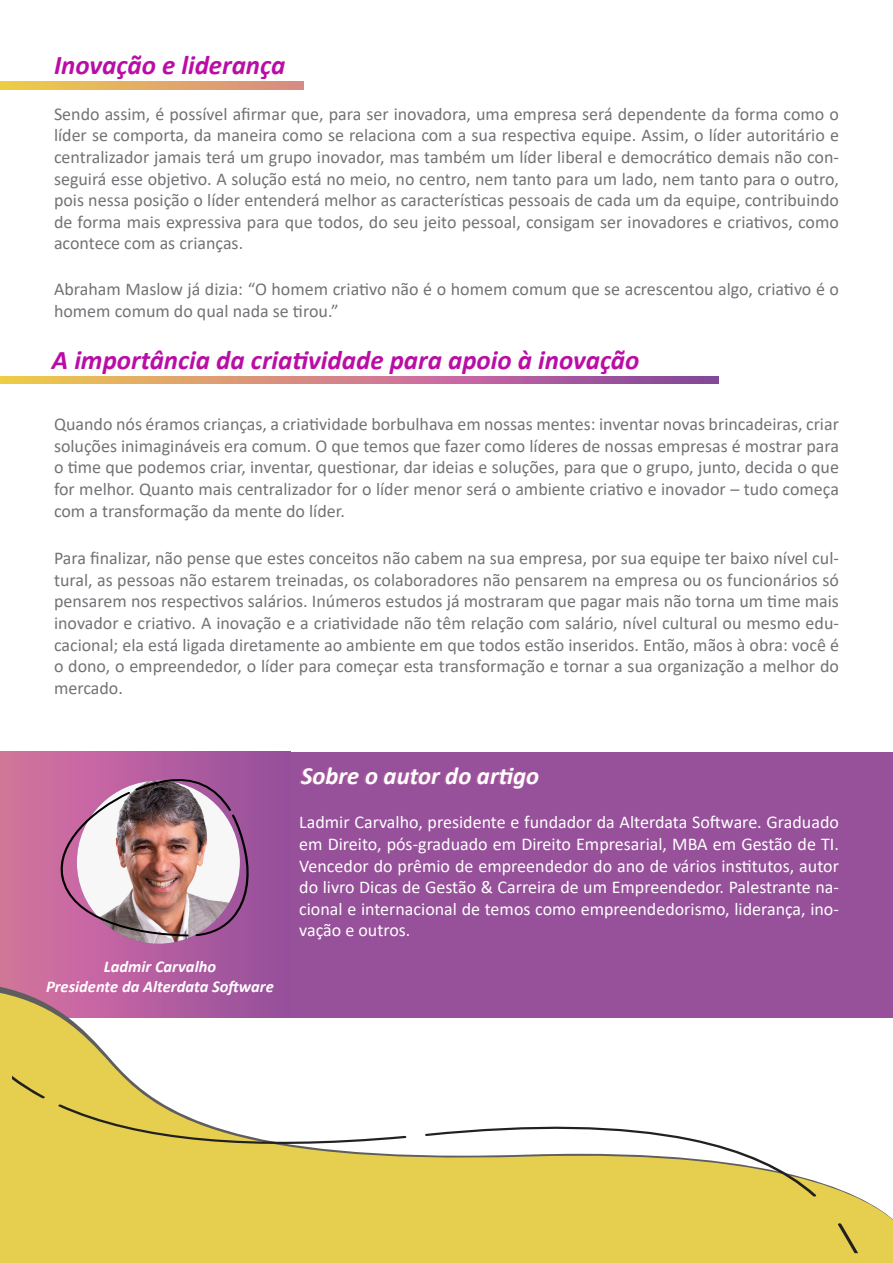
<style>
.page{position:relative;width:893px;height:1263px;background:#fff}
.page>*{position:absolute;margin:0;border:0;box-sizing:border-box;transform-origin:0 0}
.t1{font:italic 700 27px "Calibri";color:#ba0da6}
.t2{font:italic 700 24.75px "Calibri";color:#fff}
.t3{font:18px/21.6px "Calibri";color:#727376;text-align:justify}
.t4{font:18px/21.6px "Calibri";color:#fff;text-align:justify}
.t5{font:italic 700 16.5px/19.8px "Calibri";color:#fff;text-align:center}
</style>
<div class="page">
<svg style="left:0;top:81px;width:304px;height:8px"></svg>
<svg style="left:0;top:376px;width:719px;height:8px"></svg>
<div style="left:0;top:752px;width:290px;height:266px;background:linear-gradient(to right,#d875a0,#97509e)"></div>
<img style="left:55px;top:775px;width:197px;height:161px">
<div style="left:290px;top:752px;width:603px;height:266px;background:#97509a"></div>
<svg style="left:0;top:984px;width:290px;height:6px"></svg>
<svg style="left:0;top:990px;width:893px;height:243px"></svg>
<div style="left:0;top:1233px;width:893px;height:30px;background:#e6cf4f"></div>
<svg style="left:12px;top:1076px;width:846px;height:177px;fill:#e6cf4f"></svg>
<h1 class="t1" style="left:54px;top:46px;width:233px">Inovação e liderança</h1>
<p class="t3" style="left:54px;top:103px;width:786px">Sendo assim, é possível afirmar que, para ser inovadora, uma empresa será dependente da forma como o líder se comporta, da maneira como se relaciona com a sua respectiva equipe. Assim, o líder autoritário e centralizador jamais terá um grupo inovador, mas também um líder liberal e democrático demais não con&shy;seguirá esse objetivo. A solução está no meio, no centro, nem tanto para um lado, nem tanto para o outro, pois nessa posição o líder entenderá melhor as características pessoais de cada um da equipe, contribuindo de forma mais expressiva para que todos, do seu jeito pessoal, consigam ser inovadores e criativos, como acontece com as crianças.</p>
<p class="t3" style="left:54px;top:278px;width:786px">Abraham Maslow já dizia: “O homem criativo não é o homem comum que se acrescentou algo, criativo é o homem comum do qual nada se tirou.”</p>
<h1 class="t1" style="left:52px;top:341px;width:589px">A importância da criatividade para apoio à inovação</h1>
<p class="t3" style="left:54px;top:413px;width:786px">Quando nós éramos crianças, a criatividade borbulhava em nossas mentes: inventar novas brincadeiras, criar soluções inimagináveis era comum. O que temos que fazer como líderes de nossas empresas é mostrar para o time que podemos criar, inventar, questionar, dar ideias e soluções, para que o grupo, junto, decida o que for melhor. Quanto mais centralizador for o líder menor será o ambiente criativo e inovador – tudo começa com a transformação da mente do líder.</p>
<p class="t3" style="left:54px;top:547px;width:786px">Para finalizar, não pense que estes conceitos não cabem na sua empresa, por sua equipe ter baixo nível cul&shy;tural, as pessoas não estarem treinadas, os colaboradores não pensarem na empresa ou os funcionários só pensarem nos respectivos salários. Inúmeros estudos já mostraram que pagar mais não torna um time mais inovador e criativo. A inovação e a criatividade não têm relação com salário, nível cultural ou mesmo edu&shy;cacional; ela está ligada diretamente ao ambiente em que todos estão inseridos. Então, mãos à obra: você é o dono, o empreendedor, o líder para começar esta transformação e tornar a sua organização a melhor do mercado.</p>
<h2 class="t2" style="left:301px;top:758px;width:240px">Sobre o autor do artigo</h2>
<p class="t5" style="left:46px;top:956px;width:229px">Ladmir Carvalho<br>Presidente da Alterdata Software</p>
<p class="t4" style="left:299px;top:811px;width:541px">Ladmir Carvalho, presidente e fundador da Alterdata Software. Graduado em Direito, pós-graduado em Direito Empresarial, MBA em Gestão de TI.<br>Vencedor do prêmio de empreendedor do ano de vários institutos, autor do livro Dicas de Gestão &amp; Carreira de um Empreendedor. Palestrante na&shy;cional e internacional de temos como empreendedorismo, liderança, ino&shy;vação e outros.</p>
</div>
